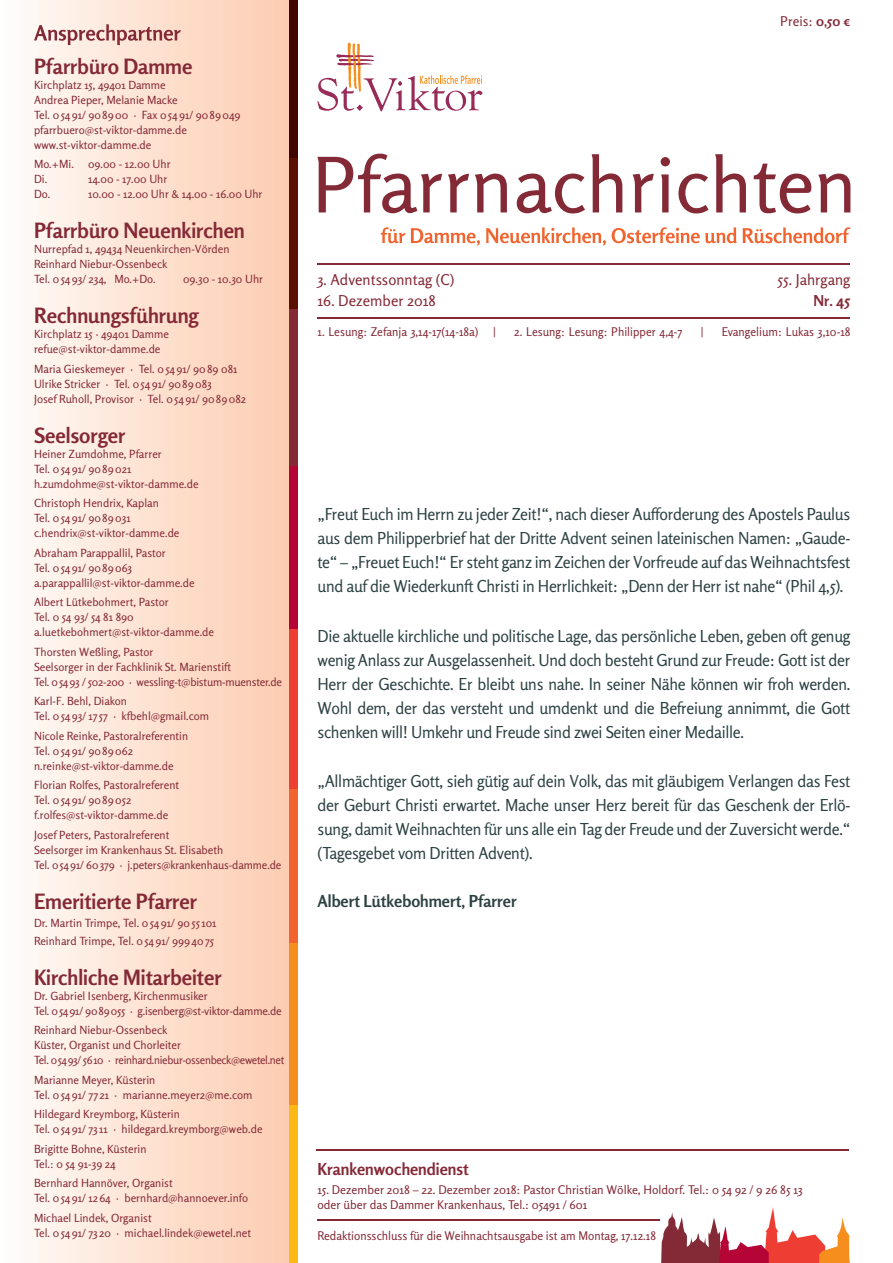
<style>
.page{position:relative;width:893px;height:1263px;background:#fff}
.page>*{position:absolute;margin:0;border:0;box-sizing:border-box;transform-origin:0 0}
.t1{font:700 21px "Rosario";color:#842936}
.t2{font:16.5px/24px "Rosario";letter-spacing:-.02em;color:#2d4143;text-align:justify}
.t3{font:700 16.5px "Rosario";color:#2d4143}
.t4{font:700 16.5px "Rosario";color:#842936}
.t5{font:15px "Rosario";color:#842936}
.t6{font:700 15px "Rosario";color:#842936}
.t7{font:13.5px "Rosario";color:#842936}
.t8{font:12px/15px "Rosario";color:#842936}
.t9{font:11.25px/15px "Rosario";color:#842936}
.t10{font:11.25px/15px "Rosario";letter-spacing:-.02em;color:#842936}
.s1{font-weight:700}
</style>
<div class="page">
<div style="left:0;top:0;width:291px;height:1263px;background:linear-gradient(to right,#fefdfa,#fccbaf)"></div>
<div style="left:289px;top:628px;width:8px;height:170px;background:#ee3e34"></div>
<div style="left:289px;top:790px;width:8px;height:162px;background:#f2642f"></div>
<div style="left:289px;top:943px;width:8px;height:168px;background:#f68e1e"></div>
<div style="left:289px;top:1105px;width:8px;height:158px;background:#fcb814"></div>
<div style="left:289px;top:305px;width:8px;height:170px;background:#842936"></div>
<div style="left:289px;top:467px;width:8px;height:162px;background:#b50536"></div>
<div style="left:289px;top:147px;width:8px;height:162px;background:#5a1000"></div>
<div style="left:289px;top:0;width:8px;height:158px;background:#430500"></div>
<svg style="left:317px;top:154px;width:533px;height:59px"></svg>
<svg style="left:34px;top:24px;width:147px;height:21px;background:#dcb5af"></svg>
<hr style="left:317px;top:264px;width:533px;height:1px;background:#842936">
<hr style="left:317px;top:317px;width:533px;height:2px;background:#842936">
<svg style="left:661px;top:1207px;width:189px;height:56px"></svg>
<svg style="left:381px;top:227px;width:469px;height:19px"></svg>
<svg style="left:317px;top:43px;width:166px;height:68px"></svg>
<hr style="left:316px;top:1149px;width:533px;height:2px;background:#842936">
<hr style="left:317px;top:1219px;width:343px;height:1px;background:#842936">
<h1 class="t1" style="left:34px;top:53px;width:160px">Pfarrbüro Damme</h1>
<p class="t9" style="left:34px;top:77px;width:208px">Kirchplatz 15, 49401 Damme<br>Andrea Pieper, Melanie Macke<br>Tel. 0 54 91/ 90 89 00 · Fax 0 54 91/ 90 89 049 pfarrbuero@st-viktor-damme.de www.st-viktor-damme.de</p>
<p class="t9" style="left:34px;top:157px;width:41px">Mo.+Mi.</p>
<p class="t9" style="left:88px;top:157px;width:84px">09.00 - 12.00 Uhr</p>
<p class="t9" style="left:34px;top:172px;width:15px">Di.</p>
<p class="t9" style="left:88px;top:172px;width:81px">14.00 - 17.00 Uhr</p>
<p class="t9" style="left:34px;top:187px;width:18px">Do.</p>
<p class="t9" style="left:88px;top:187px;width:176px">10.00 - 12.00 Uhr &amp; 14.00 - 16.00 Uhr</p>
<h1 class="t1" style="left:34px;top:218px;width:212px">Pfarrbüro Neuenkirchen</h1>
<p class="t9" style="left:34px;top:242px;width:197px">Nurrepfad 1, 49434 Neuenkirchen-Vörden<br>Reinhard Niebur-Ossenbeck<br>Tel. 0 54 93/ 234, Mo.+Do.</p>
<p class="t9" style="left:183px;top:272px;width:82px">09.30 - 10.30 Uhr</p>
<h1 class="t1" style="left:34px;top:303px;width:166px">Rechnungsführung</h1>
<p class="t9" style="left:34px;top:327px;width:137px">Kirchplatz 15 · 49401 Damme refue@st-viktor-damme.de</p>
<p class="t9" style="left:34px;top:361px;width:214px">Maria Gieskemeyer · Tel. 0 54 91/ 90 89 081<br>Ulrike Stricker · Tel. 0 54 91/ 90 89 083<br>Josef Ruholl, Provisor · Tel. 0 54 91/ 90 89 082</p>
<h1 class="t1" style="left:34px;top:422px;width:93px">Seelsorger</h1>
<p class="t9" style="left:34px;top:446px;width:166px">Heiner Zumdohme, Pfarrer<br>Tel. 0 54 91/ 90 89 021 h.zumdohme@st-viktor-damme.de</p>
<p class="t9" style="left:34px;top:496px;width:147px">Christoph Hendrix, Kaplan<br>Tel. 0 54 91/ 90 89 031 c.hendrix@st-viktor-damme.de</p>
<p class="t9" style="left:34px;top:545px;width:162px">Abraham Parappallil, Pastor<br>Tel. 0 54 91/ 90 89 063 a.parappallil@st-viktor-damme.de</p>
<p class="t9" style="left:34px;top:595px;width:182px">Albert Lütkebohmert, Pastor<br>Tel. 0 54 93/ 54 81 890 a.luetkebohmert@st-viktor-damme.de</p>
<p class="t9" style="left:34px;top:644px;width:250px">Thorsten Weßling, Pastor<br>Seelsorger in der Fachklinik St. Marienstift<br>Tel. 0 54 93 / 502-200 · wessling-t@bistum-muenster.de</p>
<p class="t9" style="left:34px;top:694px;width:177px">Karl-F. Behl, Diakon<br>Tel. 0 54 93/ 17 57 · kfbehl@gmail.com</p>
<p class="t9" style="left:34px;top:728px;width:156px">Nicole Reinke, Pastoralreferentin<br>Tel. 0 54 91/ 90 89 062 n.reinke@st-viktor-damme.de</p>
<p class="t9" style="left:34px;top:778px;width:147px">Florian Rolfes, Pastoralreferent<br>Tel. 0 54 91/ 90 89 052 f.rolfes@st-viktor-damme.de</p>
<p class="t9" style="left:34px;top:827px;width:249px">Josef Peters, Pastoralreferent<br>Seelsorger im Krankenhaus St. Elisabeth<br>Tel. 0 54 91/ 60 379 · j.peters@krankenhaus-damme.de</p>
<h1 class="t1" style="left:34px;top:888px;width:165px">Emeritierte Pfarrer</h1>
<p class="t9" style="left:34px;top:914px;width:184px;line-height:18px">Dr. Martin Trimpe, Tel. 0 54 91/ 90 55 101<br>Reinhard Trimpe, Tel. 0 54 91/ 999 40 75</p>
<h1 class="t1" style="left:34px;top:964px;width:189px">Kirchliche Mitarbeiter</h1>
<p class="t10" style="left:34px;top:988px;width:249px">Dr. Gabriel Isenberg, Kirchenmusiker<br>Tel. 0 54 91/ 90 89 055 · g.isenberg@st-viktor-damme.de</p>
<p class="t9" style="left:34px;top:1023px;width:252px">Reinhard Niebur-Ossenbeck<br>Küster, Organist und Chorleiter<br>Tel. 0 54 93/ 56 10 · reinhard.niebur-ossenbeck@ewetel.net</p>
<p class="t9" style="left:34px;top:1072px;width:220px">Marianne Meyer, Küsterin<br>Tel. 0 54 91/ 77 21 · marianne.meyer2@me.com</p>
<p class="t9" style="left:34px;top:1107px;width:230px">Hildegard Kreymborg, Küsterin<br>Tel. 0 54 91/ 73 11 · hildegard.kreymborg@web.de</p>
<p class="t9" style="left:34px;top:1141px;width:114px">Brigitte Bohne, Küsterin<br>Tel.: 0 54 91-39 24</p>
<p class="t9" style="left:34px;top:1176px;width:216px">Bernhard Hannöver, Organist<br>Tel. 0 54 91/ 12 64 · bernhard@hannoever.info</p>
<p class="t9" style="left:34px;top:1210px;width:219px">Michael Lindek, Organist<br>Tel. 0 54 91/ 73 20 · michael.lindek@ewetel.net</p>
<p class="t7" style="left:780px;top:14px;width:72px">Preis: <span class="s1">0,50 €</span></p>
<h3 class="t5" style="left:317px;top:271px;width:138px">3. Adventssonntag (C)</h3>
<h3 class="t5" style="left:777px;top:271px;width:74px">55. Jahrgang</h3>
<h3 class="t5" style="left:317px;top:292px;width:120px">16. Dezember 2018</h3>
<h3 class="t6" style="left:814px;top:292px;width:38px">Nr. 45</h3>
<p class="t8" style="left:317px;top:324px;width:180px">1. Lesung: Zefanja 3,14-17(14-18a) |</p>
<p class="t8" style="left:514px;top:324px;width:170px">2. Lesung: Lesung: Philipper 4,4-7</p>
<p class="t8" style="left:701px;top:324px;width:4px">|</p>
<p class="t8" style="left:722px;top:324px;width:130px">Evangelium: Lukas 3,10-18</p>
<p class="t2" style="left:317px;top:502px;width:534px">„Freut Euch im Herrn zu jeder Zeit!“, nach dieser Aufforderung des Apostels Paulus aus dem Philipperbrief hat der Dritte Advent seinen lateinischen Namen: „Gaude&shy;te“ – „Freuet Euch!“ Er steht ganz im Zeichen der Vorfreude auf das Weihnachtsfest und auf die Wiederkunft Christi in Herrlichkeit: „Denn der Herr ist nahe“ (Phil 4,5).</p>
<p class="t2" style="left:317px;top:624px;width:534px">Die aktuelle kirchliche und politische Lage, das persönliche Leben, geben oft genug wenig Anlass zur Ausgelassenheit. Und doch besteht Grund zur Freude: Gott ist der Herr der Geschichte. Er bleibt uns nahe. In seiner Nähe können wir froh werden.<br>Wohl dem, der das versteht und umdenkt und die Befreiung annimmt, die Gott schenken will! Umkehr und Freude sind zwei Seiten einer Medaille.</p>
<p class="t2" style="left:317px;top:769px;width:534px">„Allmächtiger Gott, sieh gütig auf dein Volk, das mit gläubigem Verlangen das Fest der Geburt Christi erwartet. Mache unser Herz bereit für das Geschenk der Erlö&shy;sung, damit Weihnachten für uns alle ein Tag der Freude und der Zuversicht werde.“ (Tagesgebet vom Dritten Advent).</p>
<h2 class="t3" style="left:317px;top:891px;width:201px">Albert Lütkebohmert, Pfarrer</h2>
<h2 class="t4" style="left:317px;top:1158px;width:153px">Krankenwochendienst</h2>
<p class="t8" style="left:317px;top:1182px;width:487px">15. Dezember 2018 – 22. Dezember 2018: Pastor Christian Wölke, Holdorf. Tel.: 0 54 92 / 9 26 85 13 oder über das Dammer Krankenhaus, Tel.: 05491 / 601</p>
<p class="t8" style="left:317px;top:1228px;width:340px">Redaktionsschluss für die Weihnachtsausgabe ist am Montag, 17.12.18</p>
</div>
